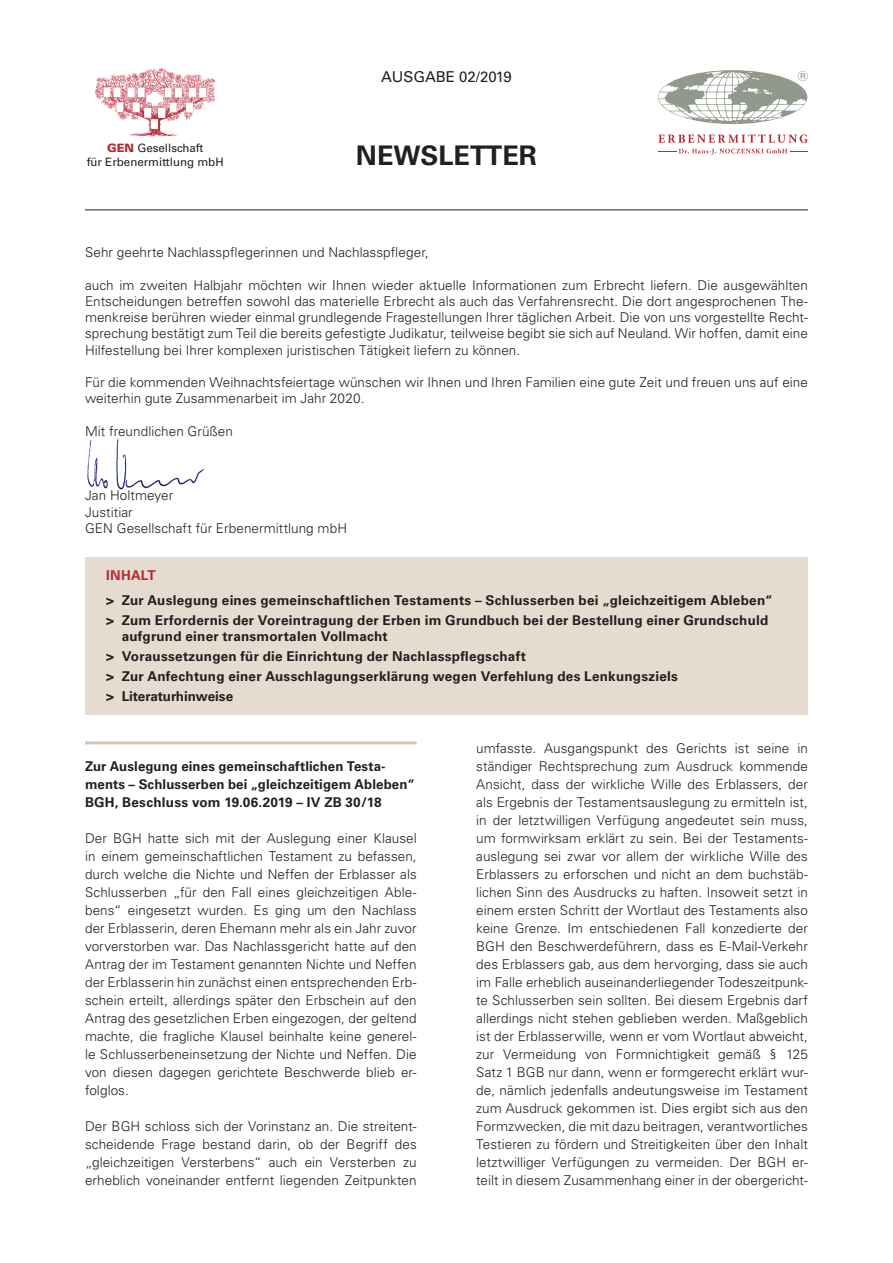
<style>
.page{position:relative;width:893px;height:1263px;background:#fff}
.page>*{position:absolute;margin:0;border:0;box-sizing:border-box;transform-origin:0 0}
.t1{font:700 27px "Univers";color:#231f20}
.t2{font:15px "Univers";color:#231f20}
.t3{font:300 13.5px/18px "Univers";letter-spacing:.005em;color:#231f20;text-align:justify}
.t4{font:700 13.5px/19.8px "Univers";letter-spacing:.015em;color:#231f20}
.t5{font:700 13.5px "Univers";letter-spacing:.015em;color:#b72837}
.t6{font:11.55px/13.8px "Univers";color:#231f20;text-align:center}
.s1{font-weight:900;color:#b72837}
</style>
<div class="page">
<img style="left:87px;top:439px;width:118px;height:51px">
<svg style="left:658px;top:70px;width:150px;height:54px"></svg>
<svg style="left:658px;top:134px;width:150px;height:21px"></svg>
<img style="left:95px;top:68px;width:121px;height:69px">
<hr style="left:85px;top:210px;width:723px;height:1px;background:#231f20">
<hr style="left:85px;top:741px;width:332px;height:3px;background:#d5c7b5">
<div style="left:85px;top:557px;width:723px;height:157px;background:#e5dbcf"></div>
<p class="t6" style="left:87px;top:141px;width:139px"><span class="s1">GEN</span> Gesellschaft<br>für Erbenermittlung mbH</p>
<p class="t2" style="left:381px;top:68px;width:132px">AUSGABE 02/2019</p>
<h1 class="t1" style="left:356px;top:140px;width:182px">NEWSLETTER</h1>
<p class="t3" style="left:85px;top:244px;width:345px">Sehr geehrte Nachlasspflegerinnen und Nachlasspfleger,</p>
<p class="t3" style="left:85px;top:277px;width:724px;line-height:16.2px">auch im zweiten Halbjahr möchten wir Ihnen wieder aktuelle Informationen zum Erbrecht liefern. Die ausgewählten Entscheidungen betreffen sowohl das materielle Erbrecht als auch das Verfahrensrecht. Die dort angesprochenen The&shy;menkreise berühren wieder einmal grundlegende Fragestellungen Ihrer täglichen Arbeit. Die von uns vorgestellte Recht&shy;sprechung bestätigt zum Teil die bereits gefestigte Judikatur, teilweise begibt sie sich auf Neuland. Wir hoffen, damit eine Hilfestellung bei Ihrer komplexen juristischen Tätigkeit liefern zu können.</p>
<p class="t3" style="left:85px;top:374px;width:724px;line-height:16.2px">Für die kommenden Weihnachtsfeiertage wünschen wir Ihnen und Ihren Familien eine gute Zeit und freuen uns auf eine weiterhin gute Zusammenarbeit im Jahr 2020.</p>
<p class="t3" style="left:85px;top:422px;width:149px">Mit freundlichen Grüßen</p>
<p class="t3" style="left:85px;top:487px;width:264px;line-height:16.2px;text-align:left">Jan Holtmeyer<br>Justitiar<br>GEN Gesellschaft für Erbenermittlung mbH</p>
<p class="t5" style="left:106px;top:567px;width:51px">INHALT</p>
<p class="t4" style="left:106px;top:591px;width:668px">&gt; Zur Auslegung eines gemeinschaftlichen Testaments – Schlusserben bei „gleichzeitigem Ableben“ &gt; Zum Erfordernis der Voreintragung der Erben im Grundbuch bei der Bestellung einer Grundschuld</p>
<p class="t4" style="left:106px;top:627px;width:573px;text-indent:15px">aufgrund einer transmortalen Vollmacht<br>&gt; Voraussetzungen für die Einrichtung der Nachlasspflegschaft<br>&gt; Zur Anfechtung einer Ausschlagungserklärung wegen Verfehlung des Lenkungsziels &gt; Literaturhinweise</p>
<p class="t4" style="left:85px;top:757px;width:331px;line-height:18px">Zur Auslegung eines gemeinschaftlichen Testa&shy;ments – Schlusserben bei „gleichzeitigem Ableben“<br>BGH, Beschluss vom 19.06.2019 – IV ZB 30/18</p>
<p class="t3" style="left:85px;top:829px;width:333px">Der BGH hatte sich mit der Auslegung einer Klausel in einem gemeinschaftlichen Testament zu befassen, durch welche die Nichte und Neffen der Erblasser als Schlusserben „für den Fall eines gleichzeitigen Able&shy;bens“ eingesetzt wurden. Es ging um den Nachlass der Erblasserin, deren Ehemann mehr als ein Jahr zuvor vorverstorben war. Das Nachlassgericht hatte auf den Antrag der im Testament genannten Nichte und Neffen der Erblasserin hin zunächst einen entsprechenden Erb&shy;schein erteilt, allerdings später den Erbschein auf den Antrag des gesetzlichen Erben eingezogen, der geltend machte, die fragliche Klausel beinhalte keine generel&shy;le Schlusserbeneinsetzung der Nichte und Neffen. Die von diesen dagegen gerichtete Beschwerde blieb er&shy;folglos.</p>
<p class="t3" style="left:85px;top:1117px;width:333px">Der BGH schloss sich der Vorinstanz an. Die streitent&shy;scheidende Frage bestand darin, ob der Begriff des „gleichzeitigen Versterbens“ auch ein Versterben zu erheblich voneinander entfernt liegenden Zeitpunkten</p>
<p class="t3" style="left:476px;top:740px;width:333px">umfasste. Ausgangspunkt des Gerichts ist seine in ständiger Rechtsprechung zum Ausdruck kommende Ansicht, dass der wirkliche Wille des Erblassers, der als Ergebnis der Testamentsauslegung zu ermitteln ist, in der letztwilligen Verfügung angedeutet sein muss, um formwirksam erklärt zu sein. Bei der Testaments&shy;auslegung sei zwar vor allem der wirkliche Wille des Erblassers zu erforschen und nicht an dem buchstäb&shy;lichen Sinn des Ausdrucks zu haften. Insoweit setzt in einem ersten Schritt der Wortlaut des Testaments also keine Grenze. Im entschiedenen Fall konzedierte der BGH den Beschwerdeführern, dass es E-Mail-Verkehr des Erblassers gab, aus dem hervorging, dass sie auch im Falle erheblich auseinanderliegender Todeszeitpunk&shy;te Schlusserben sein sollten. Bei diesem Ergebnis darf allerdings nicht stehen geblieben werden. Maßgeblich ist der Erblasserwille, wenn er vom Wortlaut abweicht, zur Vermeidung von Formnichtigkeit gemäß § 125<br>Satz 1 BGB nur dann, wenn er formgerecht erklärt wur&shy;de, nämlich jedenfalls andeutungsweise im Testament zum Ausdruck gekommen ist. Dies ergibt sich aus den Formzwecken, die mit dazu beitragen, verantwortliches Testieren zu fördern und Streitigkeiten über den Inhalt letztwilliger Verfügungen zu vermeiden. Der BGH er&shy;teilt in diesem Zusammenhang einer in der obergericht-</p>
</div>
